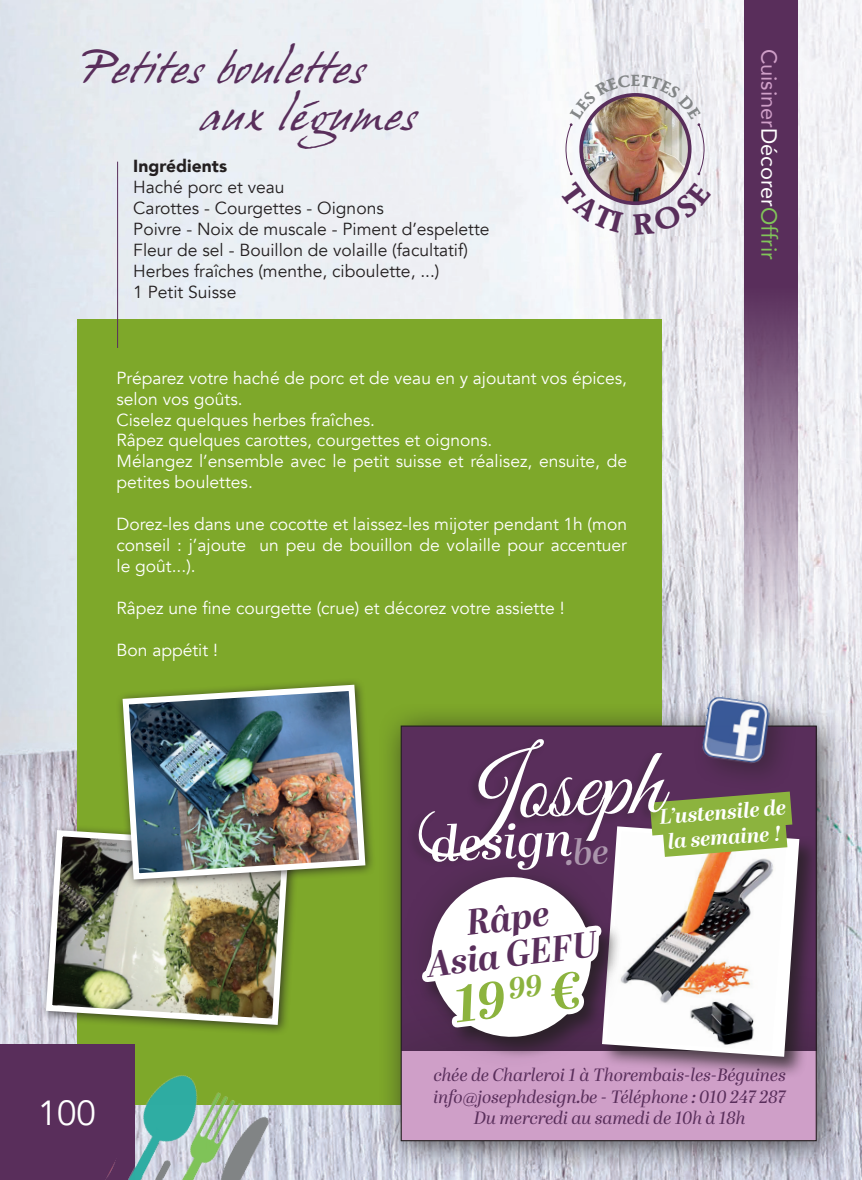
<style>
.page{position:relative;width:862px;height:1180px;background:#fff}
.page>*{position:absolute;margin:0;border:0;box-sizing:border-box;transform-origin:0 0}
.t1{font:96.75px "Great Vibes";color:#fff}
.t2{font:italic 700 51.07px "Abril Display";color:#8cb33e}
.t3{font:italic 600 49.05px "Abril Display";color:#fff}
.t4{font:39.38px "Hans Hand";letter-spacing:.05em;color:#592e5b}
.t5{font:italic 700 36.23px/36.2px "Abril Display";color:#592e5b;text-align:center}
.t6{font:34.88px "Avenir";color:#fff}
.t7{font:21.82px "Avenir";color:#cf9fc8}
.t8{font:italic 700 20.93px/25.2px "Abril Display";color:#fff}
.t9{font:italic 17.78px/21.4px "Abril Display";color:#592e5b;text-align:center}
.t10{font:17.55px/20.9px "Avenir";color:#fff}
.t11{font:17.55px "Avenir";color:#231f20}
.t12{font:900 17.55px "Avenir";color:#231f20}
.t13{font:700 15.97px "Mendoza Roman";color:#838687}
.s1{color:#fff}
.s2{color:#81c559}
</style>
<div class="page">
<img style="left:0;top:0;width:861px;height:1180px">
<svg style="left:744px;top:0;width:53px;height:660px"></svg>
<div style="left:78px;top:319px;width:583px;height:786px;background:#7ea82a"></div>
<hr style="left:117px;top:162px;width:1px;height:186px;background:#592e5b">
<div style="left:377px;top:702px;width:471px;height:472px;background:#231f20;opacity:.75"></div>
<div style="left:401px;top:726px;width:414px;height:415px;background:#592e5b"></div>
<div style="left:401px;top:1052px;width:414px;height:89px;background:#cf9fc8"></div>
<div style="left:598px;top:823px;width:217px;height:256px;background:#231f20;opacity:.75"></div>
<svg style="left:624px;top:824px;width:177px;height:235px"></svg>
<svg style="left:671px;top:792px;width:120px;height:65px"></svg>
<div style="left:401px;top:844px;width:223px;height:226px;background:#231f20;opacity:.36"></div>
<svg style="left:415px;top:868px;width:191px;height:211px"></svg>
<div style="left:407px;top:737px;width:264px;height:131px;background:#231f20;opacity:.3"></div>
<div style="left:0;top:1044px;width:134px;height:136px;background:#592e5b"></div>
<img style="left:105px;top:1062px;width:177px;height:118px">
<div style="left:691px;top:686px;width:107px;height:106px;background:#231f20;opacity:.45"></div>
<img style="left:700px;top:695px;width:70px;height:70px">
<img style="left:581px;top:95px;width:108px;height:108px;border-radius:54px">
<div style="left:39px;top:823px;width:260px;height:212px;background:#231f20;opacity:.75"></div>
<img style="left:43px;top:827px;width:249px;height:201px">
<div style="left:116px;top:678px;width:260px;height:212px;background:#231f20;opacity:.75"></div>
<img style="left:119px;top:682px;width:249px;height:201px">
<img style="left:565px;top:74px;width:65px;height:101px">
<img style="left:640px;top:75px;width:64px;height:100px">
<svg style="left:559px;top:181px;width:64px;height:52px"></svg>
<svg style="left:632px;top:181px;width:79px;height:54px"></svg>
<p class="t4" style="left:78px;top:46px;width:287px">Petites boulettes</p>
<p class="t4" style="left:199px;top:93px;width:216px">aux légumes</p>
<p class="t12" style="left:133px;top:151px;width:95px">Ingrédients</p>
<p class="t11" style="left:133px;top:177px;width:153px">Haché porc et veau</p>
<p class="t11" style="left:133px;top:198px;width:252px">Carottes - Courgettes - Oignons</p>
<p class="t11" style="left:133px;top:219px;width:357px">Poivre - Noix de muscale - Piment d’espelette</p>
<p class="t11" style="left:133px;top:239px;width:336px">Fleur de sel - Bouillon de volaille (facultatif)</p>
<p class="t11" style="left:133px;top:260px;width:307px">Herbes fraîches (menthe, ciboulette, ...)</p>
<p class="t11" style="left:133px;top:281px;width:104px">1 Petit Suisse</p>
<p class="t13" style="left:630px;top:70px;width:11px">E</p>
<p class="t10" style="left:116px;top:367px;width:511px">Préparez votre haché de porc et de veau en y ajoutant vos épices, selon vos goûts.</p>
<p class="t10" style="left:116px;top:409px;width:260px">Ciselez quelques herbes fraîches.</p>
<p class="t10" style="left:116px;top:430px;width:377px">Râpez quelques carottes, courgettes et oignons.</p>
<p class="t10" style="left:116px;top:451px;width:511px">Mélangez l’ensemble avec le petit suisse et réalisez, ensuite, de petites boulettes.</p>
<p class="t10" style="left:116px;top:514px;width:511px;text-align:justify">Dorez-les dans une cocotte et laissez-les mijoter pendant 1h (mon conseil : j’ajoute un peu de bouillon de volaille pour accentuer le goût...).</p>
<p class="t10" style="left:116px;top:598px;width:449px">Râpez une fine courgette (crue) et décorez votre assiette !</p>
<p class="t10" style="left:116px;top:639px;width:103px">Bon appétit !</p>
<p class="t7" style="left:786px;top:49px;width:212px;rotate:90deg">Cuisiner<span class="s1">Décorer</span><span class="s2">Offrir</span></p>
<h1 class="t1" style="left:420px;top:741px;width:241px;rotate:-3deg">Joseph</h1>
<p class="t8" style="left:658px;top:806px;width:128px;rotate:-5deg">L’ustensile de la semaine !</p>
<h3 class="t3" style="left:428px;top:811px;width:179px;rotate:-3deg">design<sub>.be</sub></h3>
<p class="t6" style="left:38px;top:1092px;width:60px">100</p>
<h3 class="t5" style="left:421px;top:912px;width:171px;rotate:-7deg">Râpe<br>Asia GEFU</h3>
<h2 class="t2" style="left:449px;top:969px;width:129px;rotate:-7deg">19<sup>99</sup> €</h2>
<p class="t9" style="left:433px;top:1065px;width:354px">chée de Charleroi 1 à Thorembais-les-Béguines info@josephdesign.be - Téléphone : 010 247 287<br>Du mercredi au samedi de 10h à 18h</p>
</div>
